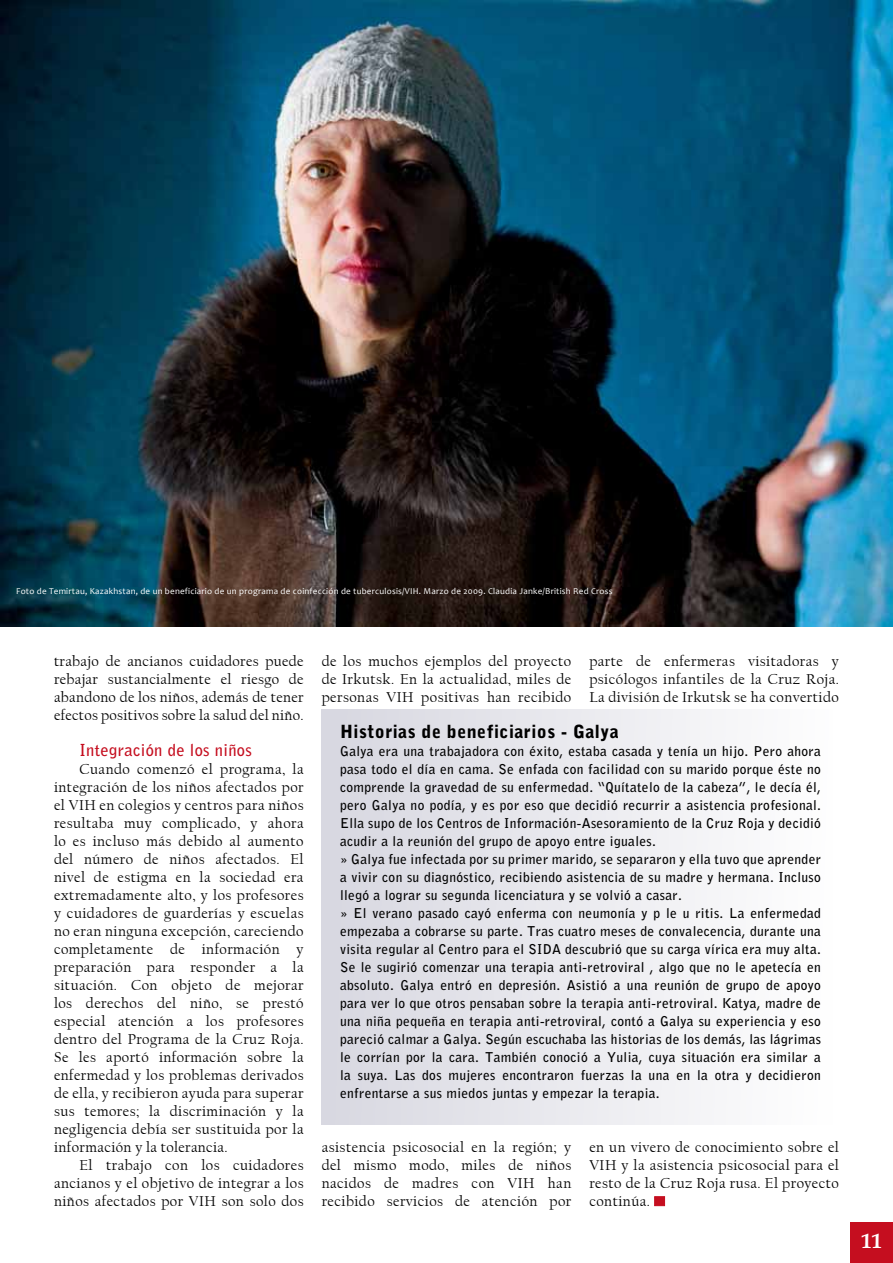
<style>
.page{position:relative;width:893px;height:1263px;background:#fff}
.page>*{position:absolute;margin:0;border:0;box-sizing:border-box;transform-origin:0 0}
.t1{font:700 21px "Book Antiqua";color:#fff}
.t2{font:900 18px "Bell Gothic Std";letter-spacing:.025em;color:#000}
.t3{font:700 16.5px "Bell Gothic Std";letter-spacing:.02em;color:#c50e1f}
.t4{font:15px/18px "Californian FB";letter-spacing:.03em;color:#000;text-align:justify}
.t5{font:700 13.5px/18px "Bell Gothic Std";letter-spacing:.025em;color:#000}
.t6{font:9px "Candara";letter-spacing:.025em;color:#fff}
</style>
<div class="page">
<div style="left:654px;top:1196px;width:11px;height:10px;background:#c50e1f;border:1px solid #c50e1f"></div>
<div style="left:322px;top:710px;width:511px;height:415px;background:linear-gradient(to right,#d7d7e0,#fefefe)"></div>
<img style="left:0;top:0;width:893px;height:627px">
<div style="left:851px;top:1222px;width:42px;height:41px;background:#c50e1f"></div>
<p class="t6" style="left:16px;top:586px;width:598px">Foto de Temirtau, Kazakhstan, de un beneficiario de un programa de coinfección de tuberculosis/VIH. Marzo de 2009. Claudia Janke/British Red Cross</p>
<p class="t4" style="left:54px;top:652px;width:251px">trabajo de ancianos cuidadores puede rebajar sustancialmente el riesgo de abandono de los niños, además de tener efectos positivos sobre la salud del niño.</p>
<p class="t3" style="left:80px;top:740px;width:174px">Integración de los niños</p>
<p class="t4" style="left:54px;top:760px;width:251px;text-indent:26px">Cuando comenzó el programa, la integración de los niños afectados por el VIH en colegios y centros para niños resultaba muy complicado, y ahora lo es incluso más debido al aumento del número de niños afectados. El nivel de estigma en la sociedad era extremadamente alto, y los profesores y cuidadores de guarderías y escuelas no eran ninguna excepción, careciendo completamente de información y preparación para responder a la situación. Con objeto de mejorar los derechos del niño, se prestó especial atención a los profesores dentro del Programa de la Cruz Roja.<br>Se les aportó información sobre la enfermedad y los problemas derivados de ella, y recibieron ayuda para superar sus temores; la discriminación y la negligencia debía ser sustituida por la información y la tolerancia.</p>
<p class="t4" style="left:54px;top:1156px;width:251px;text-indent:26px">El trabajo con los cuidadores ancianos y el objetivo de integrar a los niños afectados por VIH son solo dos</p>
<p class="t4" style="left:322px;top:652px;width:251px">de los muchos ejemplos del proyecto de Irkutsk. En la actualidad, miles de personas VIH positivas han recibido</p>
<p class="t4" style="left:589px;top:652px;width:251px">parte de enfermeras visitadoras y psicólogos infantiles de la Cruz Roja.<br>La división de Irkutsk se ha convertido</p>
<p class="t2" style="left:340px;top:721px;width:280px">Historias de beneficiarios - Galya</p>
<p class="t5" style="left:340px;top:742px;width:482px">Galya era una trabajadora con éxito, estaba casada y tenía un hijo. Pero ahora pasa todo el día en cama. Se enfada con facilidad con su marido porque éste no comprende la gravedad de su enfermedad. “Quítatelo de la cabeza”, le decía él, pero Galya no podía, y es por eso que decidió recurrir a asistencia profesional.<br>Ella supo de los Centros de Información-Asesoramiento de la Cruz Roja y decidió acudir a la reunión del grupo de apoyo entre iguales.<br>» Galya fue infectada por su primer marido, se separaron y ella tuvo que aprender a vivir con su diagnóstico, recibiendo asistencia de su madre y hermana. Incluso llegó a lograr su segunda licenciatura y se volvió a casar.<br>» El verano pasado cayó enferma con neumonía y p le u ritis. La enfermedad empezaba a cobrarse su parte. Tras cuatro meses de convalecencia, durante una visita regular al Centro para el SIDA descubrió que su carga vírica era muy alta.<br>Se le sugirió comenzar una terapia anti-retroviral , algo que no le apetecía en absoluto. Galya entró en depresión. Asistió a una reunión de grupo de apoyo para ver lo que otros pensaban sobre la terapia anti-retroviral. Katya, madre de una niña pequeña en terapia anti-retroviral, contó a Galya su experiencia y eso pareció calmar a Galya. Según escuchaba las historias de los demás, las lágrimas le corrían por la cara. También conoció a Yulia, cuya situación era similar a la suya. Las dos mujeres encontraron fuerzas la una en la otra y decidieron enfrentarse a sus miedos juntas y empezar la terapia.</p>
<p class="t4" style="left:322px;top:1138px;width:251px">asistencia psicosocial en la región; y del mismo modo, miles de niños nacidos de madres con VIH han recibido servicios de atención por</p>
<p class="t4" style="left:589px;top:1138px;width:251px">en un vivero de conocimiento sobre el VIH y la asistencia psicosocial para el resto de la Cruz Roja rusa. El proyecto continúa.</p>
<h1 class="t1" style="left:861px;top:1226px;width:22px">11</h1>
</div>
